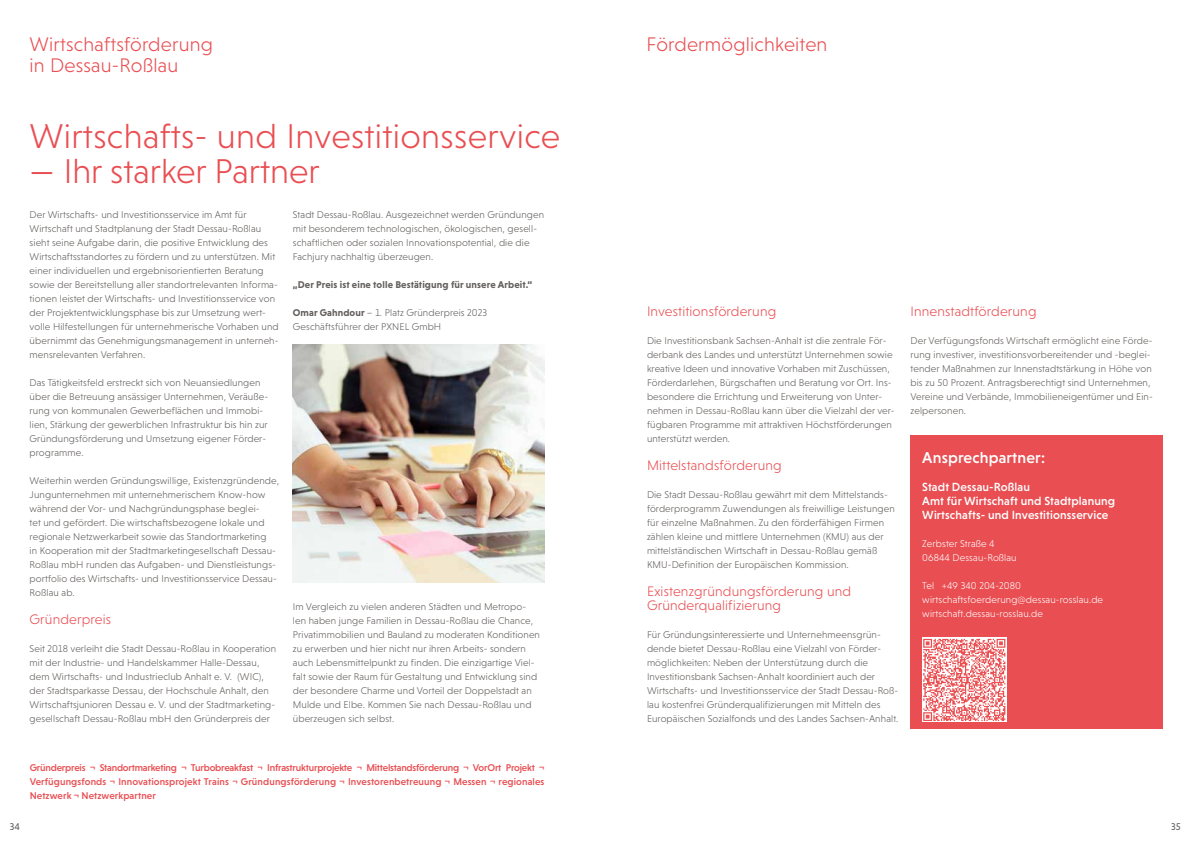
<style>
.page{position:relative;width:1191px;height:842px;background:#fff}
.page>*{position:absolute;margin:0;border:0;box-sizing:border-box;transform-origin:0 0}
.t1{font:300 35px "Niveau Grotesk";letter-spacing:.01em;color:#e94e52}
.t2{font:300 20px/21px "Niveau Grotesk";letter-spacing:.01em;color:#e94e52}
.t3{font:500 16px "Niveau Grotesk";letter-spacing:.01em;color:#fff}
.t4{font:300 14px/14px "Niveau Grotesk";letter-spacing:.01em;color:#e94e52}
.t5{font:500 12px/14px "Niveau Grotesk";letter-spacing:.01em;color:#fff}
.t6{font:300 10px/14px "Niveau Grotesk";letter-spacing:.01em;color:#63605e}
.t7{font:500 10px/14px "Niveau Grotesk";letter-spacing:.01em;color:#e94e52;text-align:justify}
.t8{font:300 10px/14px "Niveau Grotesk";letter-spacing:.01em;color:#fff}
.t9{font:700 10px "Niveau Grotesk";letter-spacing:.01em;color:#63605e}
.t10{font:10px "Niveau Grotesk";color:#63605e}
.s1{font-weight:700}
</style>
<div class="page">
<img style="left:293px;top:344px;width:251px;height:238px">
<div style="left:910px;top:435px;width:252px;height:294px;background:#e94e52"></div>
<svg style="left:922px;top:638px;width:84px;height:84px"></svg>
<svg style="left:923px;top:639px;width:82px;height:82px"></svg>
<h2 class="t2" style="left:30px;top:34px;width:185px">Wirtschaftsförderung in Dessau-Roßlau</h2>
<h1 class="t1" style="left:29px;top:116px;width:532px">Wirtschafts- und Investitionsservice</h1>
<h1 class="t1" style="left:29px;top:151px;width:292px">— Ihr starker Partner</h1>
<p class="t6" style="left:30px;top:208px;width:251px">Der Wirtschafts- und Investitionsservice im Amt für Wirtschaft und Stadtplanung der Stadt Dessau-Roßlau sieht seine Aufgabe darin, die positive Entwicklung des Wirtschaftsstandortes zu fördern und zu unterstützen. Mit einer individuellen und ergebnisorientierten Beratung sowie der Bereitstellung aller standortrelevanten Informa&shy;tionen leistet der Wirtschafts- und Investitionsservice von der Projektentwicklungsphase bis zur Umsetzung wert&shy;volle Hilfestellungen für unternehmerische Vorhaben und übernimmt das Genehmigungsmanagement in unterneh&shy;mensrelevanten Verfahren.</p>
<p class="t6" style="left:30px;top:376px;width:240px">Das Tätigkeitsfeld erstreckt sich von Neuansiedlungen über die Betreuung ansässiger Unternehmen, Veräuße&shy;rung von kommunalen Gewerbeflächen und Immobi&shy;lien, Stärkung der gewerblichen Infrastruktur bis hin zur Gründungsförderung und Umsetzung eigener Förder&shy;programme.</p>
<p class="t6" style="left:30px;top:474px;width:251px">Weiterhin werden Gründungswillige, Existenzgründende, Jungunternehmen mit unternehmerischem Know-how während der Vor- und Nachgründungsphase beglei-<br>tet und gefördert. Die wirtschaftsbezogene lokale und regionale Netzwerkarbeit sowie das Standortmarketing<br>in Kooperation mit der Stadtmarketingesellschaft Dessau-Roßlau mbH runden das Aufgaben- und Dienstleistungs&shy;portfolio des Wirtschafts- und Investitionsservice Dessau-Roßlau ab.</p>
<h3 class="t4" style="left:30px;top:612px;width:83px">Gründerpreis</h3>
<p class="t6" style="left:30px;top:642px;width:248px">Seit 2018 verleiht die Stadt Dessau-Roßlau in Kooperation mit der Industrie- und Handelskammer Halle-Dessau, dem Wirtschafts- und Industrieclub Anhalt e. V. (WIC), der Stadtsparkasse Dessau, der Hochschule Anhalt, den Wirtschaftsjunioren Dessau e. V. und der Stadtmarketing&shy;gesellschaft Dessau-Roßlau mbH den Gründerpreis der</p>
<p class="t6" style="left:293px;top:208px;width:253px">Stadt Dessau-Roßlau. Ausgezeichnet werden Gründungen mit besonderem technologischen, ökologischen, gesell&shy;schaftlichen oder sozialen Innovationspotential, die die Fachjury nachhaltig überzeugen.</p>
<p class="t9" style="left:293px;top:279px;width:241px">„Der Preis ist eine tolle Bestätigung für unsere Arbeit.“</p>
<p class="t6" style="left:293px;top:306px;width:196px"><span class="s1">Omar Gahndour</span> – 1. Platz Gründerpreis 2023<br>Geschäftsführer der PXNEL GmbH</p>
<p class="t6" style="left:293px;top:600px;width:249px">Im Vergleich zu vielen anderen Städten und Metropo&shy;len haben junge Familien in Dessau-Roßlau die Chance, Privatimmobilien und Bauland zu moderaten Konditionen zu erwerben und hier nicht nur ihren Arbeits- sondern auch Lebensmittelpunkt zu finden. Die einzigartige Viel&shy;falt sowie der Raum für Gestaltung und Entwicklung sind der besondere Charme und Vorteil der Doppelstadt an Mulde und Elbe. Kommen Sie nach Dessau-Roßlau und überzeugen sich selbst.</p>
<p class="t7" style="left:30px;top:761px;width:516px">Gründerpreis ¬ Standortmarketing ¬ Turbobreakfast ¬ Infrastrukturprojekte ¬ Mittelstandsförderung ¬ VorOrt Projekt ¬ Verfügungsfonds ¬ Innovationsprojekt Trains ¬ Gründungsförderung ¬ Investorenbetreuung ¬ Messen ¬ regionales Netzwerk ¬ Netzwerkpartner</p>
<h2 class="t2" style="left:646px;top:34px;width:182px">Fördermöglichkeiten</h2>
<h3 class="t4" style="left:647px;top:304px;width:131px">Investitionsförderung</h3>
<p class="t6" style="left:647px;top:334px;width:249px">Die Investitionsbank Sachsen-Anhalt ist die zentrale För&shy;derbank des Landes und unterstützt Unternehmen sowie kreative Ideen und innovative Vorhaben mit Zuschüssen, Förderdarlehen, Bürgschaften und Beratung vor Ort. Ins&shy;besondere die Errichtung und Erweiterung von Unter&shy;nehmen in Dessau-Roßlau kann über die Vielzahl der ver&shy;fügbaren Programme mit attraktiven Höchstförderungen unterstützt werden.</p>
<h3 class="t4" style="left:647px;top:458px;width:136px">Mittelstandsförderung</h3>
<p class="t6" style="left:647px;top:488px;width:249px">Die Stadt Dessau-Roßlau gewährt mit dem Mittelstands&shy;förderprogramm Zuwendungen als freiwillige Leistungen für einzelne Maßnahmen. Zu den förderfähigen Firmen zählen kleine und mittlere Unternehmen (KMU) aus der mittelständischen Wirtschaft in Dessau-Roßlau gemäß KMU-Definition der Europäischen Kommission.</p>
<h3 class="t4" style="left:647px;top:584px;width:206px">Existenzgründungsförderung und<br>Gründerqualifizierung</h3>
<p class="t6" style="left:647px;top:628px;width:253px">Für Gründungsinteressierte und Unternehmeensgrün&shy;dende bietet Dessau-Roßlau eine Vielzahl von Förder&shy;möglichkeiten: Neben der Unterstützung durch die Investitionsbank Sachsen-Anhalt koordiniert auch der Wirtschafts- und Investitionsservice der Stadt Dessau-Roß&shy;lau kostenfrei Gründerqualifizierungen mit Mitteln des Europäischen Sozialfonds und des Landes Sachsen-Anhalt.</p>
<h3 class="t4" style="left:910px;top:304px;width:127px">Innenstadtförderung</h3>
<p class="t6" style="left:910px;top:334px;width:244px">Der Verfügungsfonds Wirtschaft ermöglicht eine Förde&shy;rung investiver, investitionsvorbereitender und -beglei&shy;tender Maßnahmen zur Innenstadtstärkung in Höhe von bis zu 50 Prozent. Antragsberechtigt sind Unternehmen, Vereine und Verbände, Immobilieneigentümer und Ein&shy;zelpersonen.</p>
<h3 class="t3" style="left:922px;top:448px;width:124px">Ansprechpartner:</h3>
<p class="t5" style="left:922px;top:480px;width:194px">Stadt Dessau-Roßlau<br>Amt für Wirtschaft und Stadtplanung<br>Wirtschafts- und Investitionsservice</p>
<p class="t8" style="left:922px;top:537px;width:96px">Zerbster Straße 4<br>06844 Dessau-Roßlau</p>
<p class="t8" style="left:922px;top:579px;width:182px">Tel +49 340 204-2080 wirtschaftsfoerderung@dessau-rosslau.de wirtschaft.dessau-rosslau.de</p>
<p class="t10" style="left:10px;top:820px;width:12px">34</p>
<p class="t10" style="left:1171px;top:820px;width:11px">35</p>
</div>
